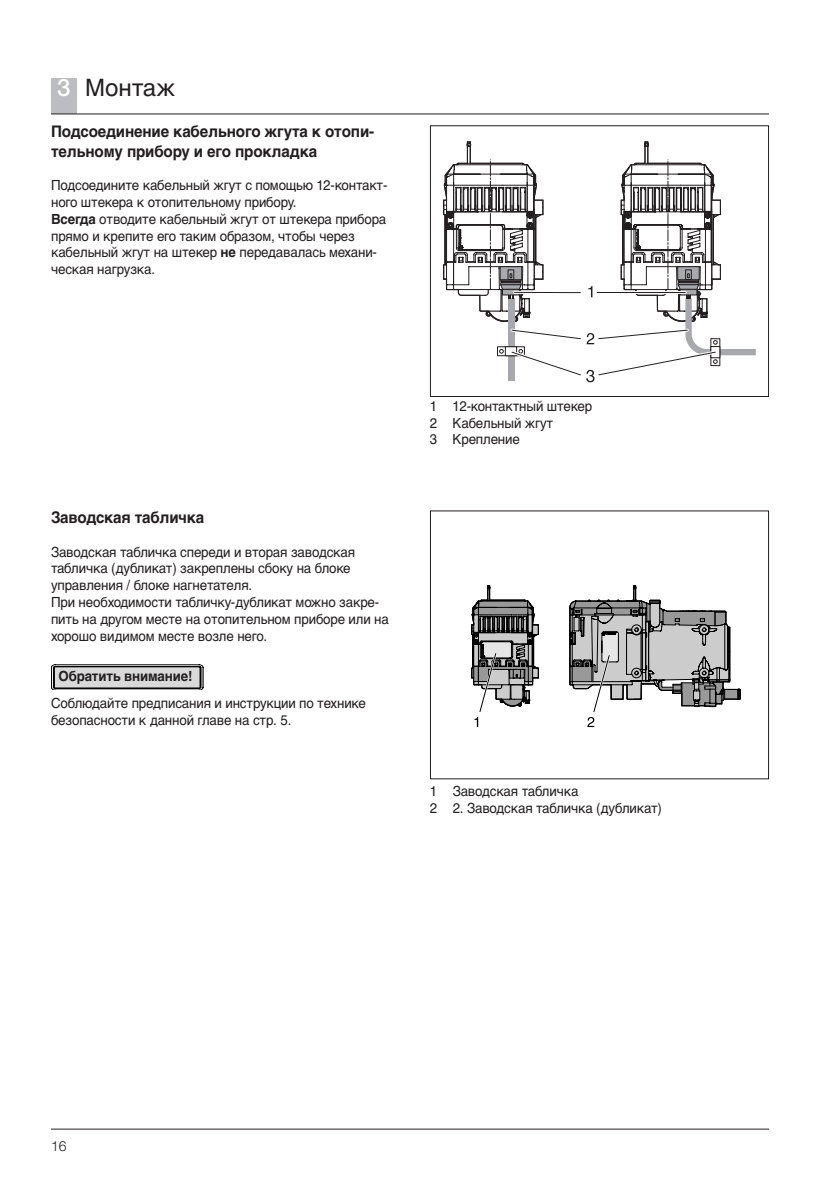
<style>
.page{position:relative;width:840px;height:1191px;background:#fff}
.page>*{position:absolute;margin:0;border:0;box-sizing:border-box;transform-origin:0 0}
.t1{font:24px "Helvetica Cyr Upright";color:#231f20}
.t2{font:700 16px/19.2px "Helvetica Cyr";letter-spacing:-.01em;color:#231f20;scale:.95 1}
.t3{font:14px/16.8px "Helvetica Cyr Upright";letter-spacing:-.01em;color:#231f20;scale:.95 1}
.t4{font:700 14px "Helvetica Cyr";letter-spacing:-.01em;color:#231f20;scale:.95 1}
.t5{font:300 14px "Helvetica Neue";color:#231f20}
.s1{font-family:"Helvetica Neue";font-weight:500;color:#fff}
.s2{font-family:"Helvetica Cyr";font-weight:700}
</style>
<div class="page">
<hr style="left:51px;top:1128px;width:717px;height:1px;background:#231f20">
<div style="left:51px;top:78px;width:26px;height:35px;background:#bcbdc0"></div>
<hr style="left:51px;top:113px;width:717px;height:1px;background:#231f20">
<svg style="left:51px;top:664px;width:152px;height:26px"></svg>
<svg style="left:471px;top:585px;width:269px;height:142px"></svg>
<svg style="left:443px;top:141px;width:312px;height:241px"></svg>
<div style="left:429px;top:125px;width:339px;height:272px;border:1px solid #231f20"></div>
<h1 class="t1" style="left:57px;top:75px;width:119px"><span class="s1">3</span> Монтаж</h1>
<p class="t2" style="left:51px;top:122px;width:341px">Подсоединение кабельного жгута к отопи&shy;тельному прибору и его прокладка</p>
<p class="t3" style="left:51px;top:177px;width:355px">Подсоедините кабельный жгут с помощью 12-контакт&shy;ного штекера к отопительному прибору.<br><span class="s2">Всегда</span> отводите кабельный жгут от штекера прибора прямо и крепите его таким образом, чтобы через кабельный жгут на штекер <span class="s2">не</span> передавалась механи&shy;ческая нагрузка.</p>
<p class="t2" style="left:51px;top:508px;width:163px">Заводская табличка</p>
<p class="t3" style="left:51px;top:543px;width:357px">Заводская табличка спереди и вторая заводская табличка (дубликат) закреплены сбоку на блоке управления / блоке нагнетателя.<br>При необходимости табличку-дубликат можно закре&shy;пить на другом месте на отопительном приборе или на хорошо видимом месте возле него.</p>
<p class="t4" style="left:58px;top:668px;width:143px">Обратить внимание!</p>
<p class="t3" style="left:51px;top:694px;width:332px">Соблюдайте предписания и инструкции по технике безопасности к данной главе на стр. 5.</p>
<p class="t3" style="left:429px;top:397px;width:172px">1 12-контактный штекер<br>2 Кабельный жгут<br>3 Крепление</p>
<p class="t3" style="left:430px;top:783px;width:245px">1 Заводская табличка<br>2 2. Заводская табличка (дубликат)</p>
<p class="t5" style="left:51px;top:1137px;width:17px">16</p>
</div>
